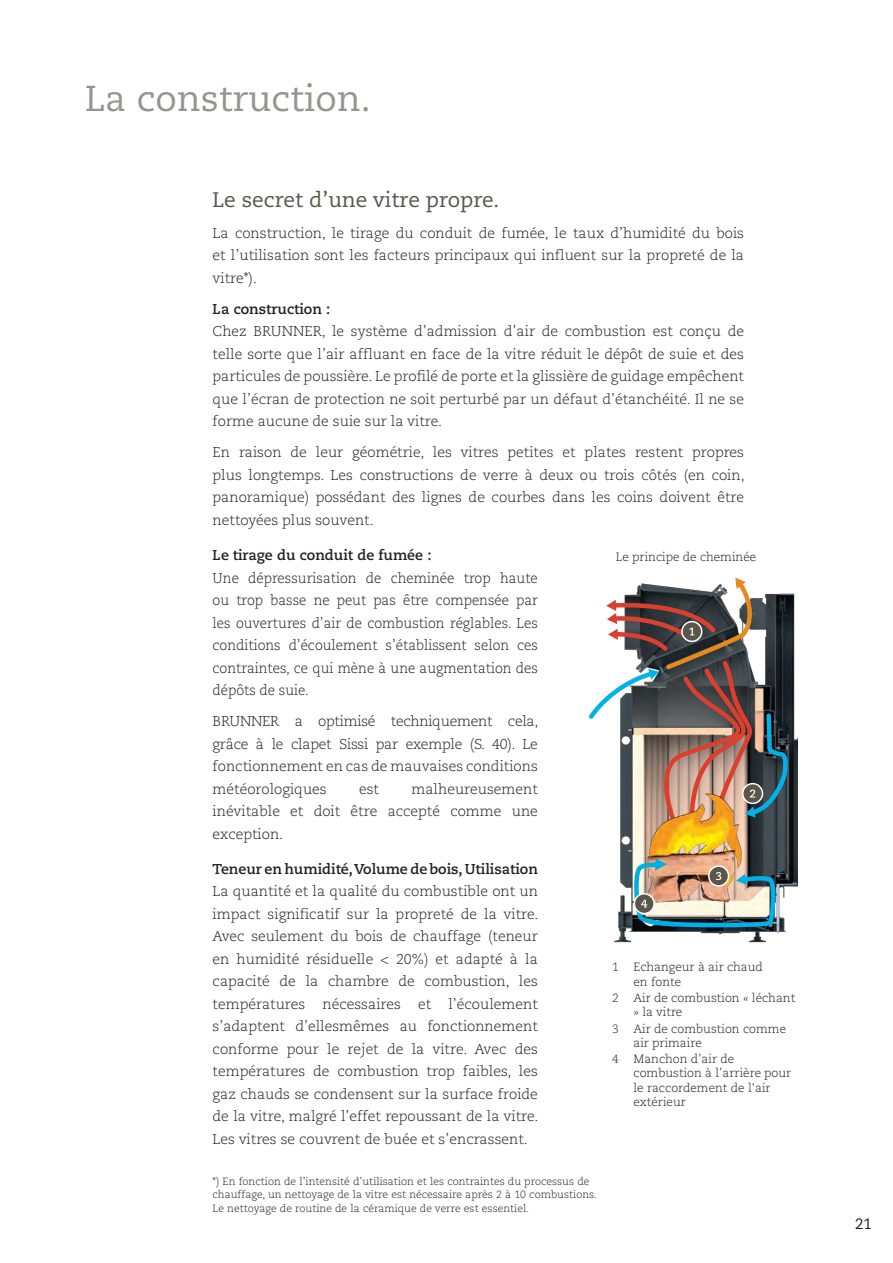
<style>
.page{position:relative;width:893px;height:1263px;background:#fff}
.page>*{position:absolute;margin:0;border:0;box-sizing:border-box;transform-origin:0 0}
.t1{font:36px "PMN Caecilia LTCE";color:#97948d}
.t2{font:21px "PMN Caecilia LTCE";color:#5b564c}
.t3{font:15px "PMN Caecilia LTCE";color:#231f20}
.t4{font:300 14.25px/22.5px "PMN Caecilia LTCE";color:#231f20;text-align:justify}
.t5{font:300 14.25px/22.5px "PMN Caecilia LTCE";color:#231f20;text-align:justify;scale:.95 1}
.t6{font:700 14.25px "PMN Caecilia LTCE";color:#231f20}
.t7{font:300 12px/14.2px "PMN Caecilia LTCE";color:#231f20}
.t8{font:300 10.5px/13.5px "PMN Caecilia LTCE";color:#231f20}
</style>
<div class="page">
<img style="left:614px;top:577px;width:183px;height:366px">
<img style="left:589px;top:578px;width:204px;height:351px">
<h1 class="t1" style="left:85px;top:78px;width:287px">La construction.</h1>
<h2 class="t2" style="left:213px;top:187px;width:288px">Le secret d’une vitre propre.</h2>
<p class="t4" style="left:213px;top:222px;width:533px">La construction, le tirage du conduit de fumée, le taux d’humidité du bois et l’utilisation sont les facteurs principaux qui influent sur la propreté de la vitre*).</p>
<p class="t6" style="left:213px;top:300px;width:119px">La construction :</p>
<p class="t4" style="left:213px;top:320px;width:533px">Chez BRUNNER, le système d’admission d’air de combustion est conçu de telle sorte que l’air affluant en face de la vitre réduit le dépôt de suie et des particules de poussière. Le profilé de porte et la glissière de guidage empêchent que l’écran de protection ne soit perturbé par un défaut d’étanchéité. Il ne se forme aucune de suie sur la vitre.</p>
<p class="t4" style="left:213px;top:441px;width:534px">En raison de leur géométrie, les vitres petites et plates restent propres plus longtemps. Les constructions de verre à deux ou trois côtés (en coin, panoramique) possédant des lignes de courbes dans les coins doivent être nettoyées plus souvent.</p>
<p class="t6" style="left:213px;top:547px;width:220px">Le tirage du conduit de fumée :</p>
<p class="t5" style="left:213px;top:567px;width:344px">Une dépressurisation de cheminée trop haute ou trop basse ne peut pas être compensée par les ouvertures d’air de combustion réglables. Les conditions d’écoulement s’établissent selon ces contraintes, ce qui mène à une augmentation des dépôts de suie.</p>
<p class="t4" style="left:213px;top:710px;width:327px">BRUNNER a optimisé techniquement cela, grâce à le clapet Sissi par exemple (S. 40). Le fonctionnement en cas de mauvaises conditions météorologiques</p>
<p class="t7" style="left:616px;top:550px;width:142px">Le principe de cheminée</p>
<p class="t4" style="left:213px;top:778px;width:327px;text-indent:199px">malheureusement inévitable et doit être accepté comme une exception.</p>
<p class="t6" style="left:213px;top:860px;width:327px">Teneur en humidité, Volume de bois, Utilisation</p>
<p class="t4" style="left:213px;top:880px;width:327px">La quantité et la qualité du combustible ont un impact significatif sur la propreté de la vitre.<br>Avec seulement du bois de chauffage (teneur en humidité résiduelle &lt; 20%) et adapté à la capacité de la chambre de combustion, les températures nécessaires et l’écoulement s’adaptent d’ellesmêmes au fonctionnement conforme pour le rejet de la vitre. Avec des températures de combustion trop faibles, les gaz chauds se condensent sur la surface froide de la vitre, malgré l’effet repoussant de la vitre.<br>Les vitres se couvrent de buée et s’encrassent.</p>
<p class="t8" style="left:213px;top:1174px;width:386px">*) En fonction de l’intensité d’utilisation et les contraintes du processus de chauffage, un nettoyage de la vitre est nécessaire après 2 à 10 combustions.<br>Le nettoyage de routine de la céramique de verre est essentiel.</p>
<p class="t4" style="left:359px;top:778px;width:22px">est</p>
<p class="t7" style="left:633px;top:960px;width:131px;text-indent:-21px">1 Echangeur à air chaud en fonte</p>
<p class="t7" style="left:633px;top:991px;width:163px;text-indent:-21px">2 Air de combustion « léchant » la vitre</p>
<p class="t7" style="left:633px;top:1021px;width:154px;text-indent:-21px">3 Air de combustion comme air primaire</p>
<p class="t7" style="left:633px;top:1052px;width:159px;text-indent:-21px">4 Manchon d’air de combustion à l’arrière pour le raccordement de l‘air extérieur</p>
<p class="t3" style="left:855px;top:1215px;width:18px">21</p>
</div>
